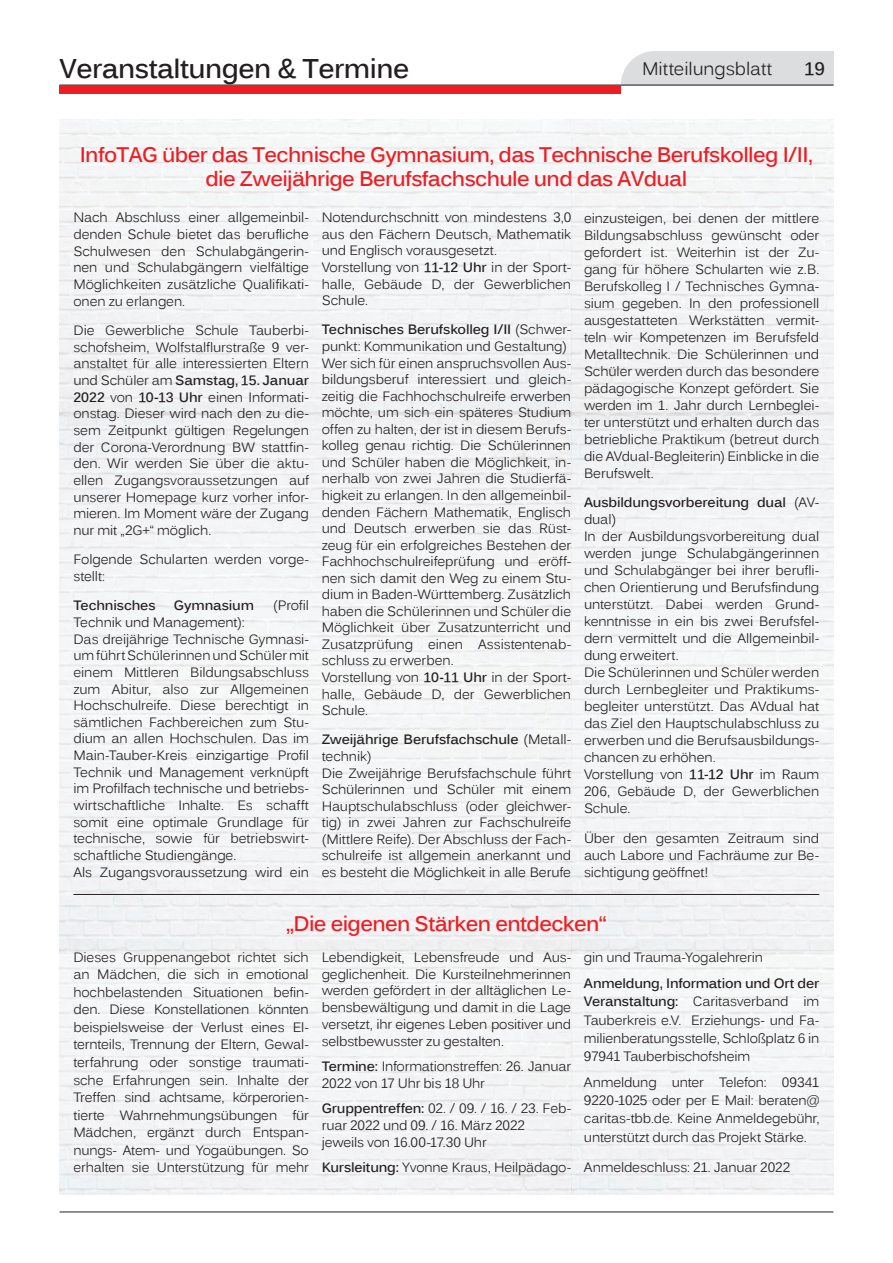
<style>
.page{position:relative;width:893px;height:1263px;background:#fff}
.page>*{position:absolute;margin:0;border:0;box-sizing:border-box;transform-origin:0 0}
.t1{font:700 27px "Kalinga";letter-spacing:-.02em;color:#231f20}
.t2{font:700 21px/24px "Kalinga";letter-spacing:-.03em;color:#ee1d23;text-align:center}
.t3{font:18px "Kalinga";letter-spacing:-.005em;color:#231f20}
.t4{font:700 18px "Kalinga";color:#231f20}
.t5{font:13.5px/16.5px "Kalinga";letter-spacing:-.01em;color:#231f20;text-align:justify}
.t6{font:700 13.5px "Kalinga";letter-spacing:-.01em;color:#231f20}
.s1{font-weight:700}
</style>
<div class="page">
<hr style="left:60px;top:1211px;width:773px;height:1px;background:#231f20">
<svg style="left:60px;top:51px;width:773px;height:43px"></svg>
<hr style="left:73px;top:894px;width:746px;height:1px;background:#231f20">
<h1 class="t1" style="left:60px;top:51px;width:351px">Veranstaltungen &amp; Termine</h1>
<h3 class="t3" style="left:642px;top:57px;width:132px">Mitteilungsblatt</h3>
<h3 class="t4" style="left:804px;top:57px;width:22px">19</h3>
<h2 class="t2" style="left:80px;top:145px;width:735px">InfoTAG über das Technische Gymnasium, das Technische Berufskolleg I/II, die Zweijährige Berufsfachschule und das AVdual</h2>
<p class="t5" style="left:73px;top:211px;width:237px">Nach Abschluss einer allgemeinbil&shy;denden Schule bietet das berufliche Schulwesen den Schulabgängerin&shy;nen und Schulabgängern vielfältige Möglichkeiten zusätzliche Qualifikati&shy;onen zu erlangen.</p>
<p class="t5" style="left:73px;top:323px;width:237px">Die Gewerbliche Schule Tauberbi&shy;schofsheim, Wolfstalflurstraße 9 ver&shy;anstaltet für alle interessierten Eltern und Schüler am <span class="s1">Samstag, 15. Januar 2022</span> von <span class="s1">10-13 Uhr</span> einen Informati&shy;onstag. Dieser wird nach den zu die&shy;sem Zeitpunkt gültigen Regelungen der Corona-Verordnung BW stattfin&shy;den. Wir werden Sie über die aktu&shy;ellen Zugangsvoraussetzungen auf unserer Homepage kurz vorher infor&shy;mieren. Im Moment wäre der Zugang nur mit „2G+“ möglich.</p>
<p class="t5" style="left:73px;top:552px;width:237px">Folgende Schularten werden vorge&shy;stellt:</p>
<p class="t6" style="left:73px;top:597px;width:84px">Technisches</p>
<p class="t6" style="left:174px;top:597px;width:82px">Gymnasium</p>
<p class="t5" style="left:273px;top:599px;width:37px">(Profil</p>
<p class="t5" style="left:73px;top:615px;width:237px;text-align:left">Technik und Management):<br>Das dreijährige Technische Gymnasi&shy;um führt Schülerinnen und Schüler mit einem Mittleren Bildungsabschluss zum Abitur, also zur Allgemeinen Hochschulreife. Diese berechtigt in sämtlichen Fachbereichen zum Stu&shy;dium an allen Hochschulen. Das im Main-Tauber-Kreis einzigartige Profil Technik und Management verknüpft im Profilfach technische und betriebs&shy;wirtschaftliche Inhalte. Es schafft somit eine optimale Grundlage für technische, sowie für betriebswirt&shy;schaftliche Studiengänge.<br>Als Zugangsvoraussetzung wird ein</p>
<p class="t5" style="left:322px;top:211px;width:251px;text-align:left">Notendurchschnitt von mindestens 3,0 aus den Fächern Deutsch, Mathematik und Englisch vorausgesetzt.<br>Vorstellung von <span class="s1">11-12 Uhr</span> in der Sport&shy;halle, Gebäude D, der Gewerblichen<br>Schule.</p>
<p class="t5" style="left:322px;top:323px;width:251px;text-align:left"><span class="s1">Technisches Berufskolleg I/II</span> (Schwer&shy;punkt: Kommunikation und Gestaltung)<br>Wer sich für einen anspruchsvollen Aus&shy;bildungsberuf interessiert und gleich&shy;zeitig die Fachhochschulreife erwerben möchte, um sich ein späteres Studium offen zu halten, der ist in diesem Berufs&shy;kolleg genau richtig. Die Schülerinnen und Schüler haben die Möglichkeit, in&shy;nerhalb von zwei Jahren die Studierfä&shy;higkeit zu erlangen. In den allgemeinbil&shy;denden Fächern Mathematik, Englisch und Deutsch erwerben sie das Rüst&shy;zeug für ein erfolgreiches Bestehen der Fachhochschulreifeprüfung und eröff&shy;nen sich damit den Weg zu einem Stu&shy;dium in Baden-Württemberg. Zusätzlich haben die Schülerinnen und Schüler die Möglichkeit über Zusatzunterricht und Zusatzprüfung einen Assistentenab&shy;schluss zu erwerben.<br>Vorstellung von <span class="s1">10-11 Uhr</span> in der Sport&shy;halle, Gebäude D, der Gewerblichen Schule.</p>
<p class="t5" style="left:322px;top:733px;width:251px;text-align:left"><span class="s1">Zweijährige Berufsfachschule</span> (Metall&shy;technik)<br>Die Zweijährige Berufsfachschule führt Schülerinnen und Schüler mit einem Hauptschulabschluss (oder gleichwer&shy;tig) in zwei Jahren zur Fachschulreife (Mittlere Reife). Der Abschluss der Fach&shy;schulreife ist allgemein anerkannt und es besteht die Möglichkeit in alle Berufe</p>
<p class="t5" style="left:584px;top:211px;width:237px;line-height:17px">einzusteigen, bei denen der mittlere Bildungsabschluss gewünscht oder gefordert ist. Weiterhin ist der Zu&shy;gang für höhere Schularten wie z.B.<br>Berufskolleg I / Technisches Gymna&shy;sium gegeben. In den professionell ausgestatteten Werkstätten vermit&shy;teln wir Kompetenzen im Berufsfeld Metalltechnik. Die Schülerinnen und Schüler werden durch das besondere pädagogische Konzept gefördert. Sie werden im 1. Jahr durch Lernbeglei&shy;ter unterstützt und erhalten durch das betriebliche Praktikum (betreut durch die AVdual-Begleiterin) Einblicke in die Berufswelt.</p>
<p class="t5" style="left:584px;top:495px;width:237px;line-height:17px;text-align:left"><span class="s1">Ausbildungsvorbereitung dual</span> (AV&shy;dual)<br>In der Ausbildungsvorbereitung dual werden junge Schulabgängerinnen und Schulabgänger bei ihrer berufli&shy;chen Orientierung und Berufsfindung unterstützt. Dabei werden Grund&shy;kenntnisse in ein bis zwei Berufsfel&shy;dern vermittelt und die Allgemeinbil&shy;dung erweitert.<br>Die Schülerinnen und Schüler werden durch Lernbegleiter und Praktikums&shy;begleiter unterstützt. Das AVdual hat das Ziel den Hauptschulabschluss zu erwerben und die Berufsausbildungs&shy;chancen zu erhöhen.<br>Vorstellung von <span class="s1">11-12 Uhr</span> im Raum<br>206, Gebäude D, der Gewerblichen<br>Schule.</p>
<p class="t5" style="left:584px;top:831px;width:237px;line-height:17px">Über den gesamten Zeitraum sind auch Labore und Fachräume zur Be&shy;sichtigung geöffnet!</p>
<h2 class="t2" style="left:286px;top:913px;width:322px">„Die eigenen Stärken entdecken“</h2>
<p class="t5" style="left:322px;top:950px;width:251px">Lebendigkeit, Lebensfreude und Aus&shy;geglichenheit. Die Kursteilnehmerinnen werden gefördert in der alltäglichen Le&shy;bensbewältigung und damit in die Lage versetzt, ihr eigenes Leben positiver und selbstbewusster zu gestalten.</p>
<p class="t5" style="left:322px;top:1059px;width:251px"><span class="s1">Termine:</span> Informationstreffen: 26. Januar<br>2022 von 17 Uhr bis 18 Uhr</p>
<p class="t5" style="left:322px;top:1101px;width:251px;text-align:left"><span class="s1">Gruppentreffen:</span> 02. / 09. / 16. / 23. Feb&shy;ruar 2022 und 09. / 16. März 2022<br>jeweils von 16.00-17.30 Uhr</p>
<p class="t5" style="left:322px;top:1160px;width:251px"><span class="s1">Kursleitung:</span> Yvonne Kraus, Heilpädago-</p>
<p class="t5" style="left:73px;top:949px;width:237px;line-height:17.5px">Dieses Gruppenangebot richtet sich an Mädchen, die sich in emotional hochbelastenden Situationen befin&shy;den. Diese Konstellationen könnten beispielsweise der Verlust eines El&shy;ternteils, Trennung der Eltern, Gewal&shy;terfahrung oder sonstige traumati&shy;sche Erfahrungen sein. Inhalte der Treffen sind achtsame, körperorien&shy;tierte Wahrnehmungsübungen für Mädchen, ergänzt durch Entspan&shy;nungs- Atem- und Yogaübungen. So erhalten sie Unterstützung für mehr</p>
<p class="t5" style="left:584px;top:950px;width:181px">gin und Trauma-Yogalehrerin</p>
<p class="t5" style="left:584px;top:976px;width:237px;line-height:18.1px"><span class="s1">Anmeldung, Information und Ort der Veranstaltung:</span> Caritasverband im Tauberkreis e.V. Erziehungs- und Fa&shy;milienberatungsstelle, Schloßplatz 6 in 97941 Tauberbischofsheim</p>
<p class="t5" style="left:584px;top:1075px;width:237px;line-height:18.1px">Anmeldung unter Telefon: 09341<br>9220-1025 oder per E Mail: beraten@ caritas-tbb.de. Keine Anmeldegebühr, unterstützt durch das Projekt Stärke.</p>
<p class="t5" style="left:584px;top:1161px;width:208px">Anmeldeschluss: 21. Januar 2022</p>
</div>
